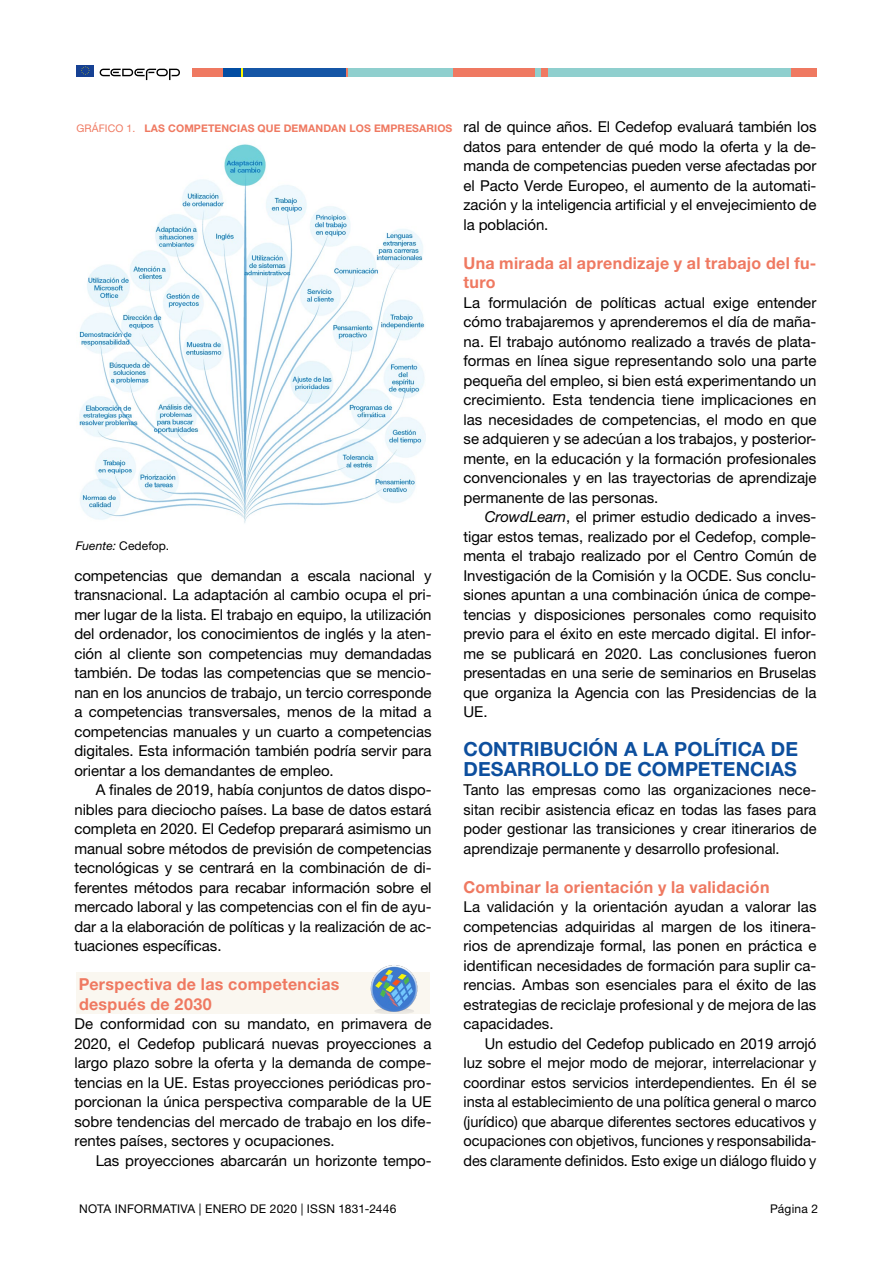
<style>
.page{position:relative;width:893px;height:1263px;background:#fff}
.page>*{position:absolute;margin:0;border:0;box-sizing:border-box;transform-origin:0 0}
.t1{font:700 19.5px/19.5px "Helvetica Neue LTW1 G";letter-spacing:.005em;color:#0d4f9e}
.t2{font:700 16.5px/19.5px "Helvetica Neue LTW1 G";letter-spacing:.02em;color:#ef7961}
.t3{font:15px/19.5px "Helvetica Neue LTW1 G";letter-spacing:-.005em;color:#000;text-align:justify}
.t4{font:12px "Helvetica Neue LTW1 G";letter-spacing:.02em;color:#000}
.t5{font:700 10.5px "Helvetica Neue LTW1 G";letter-spacing:.01em;color:#ef7961}
.s1{font-weight:400}
.s2{font-style:italic}
</style>
<div class="page">
<img style="left:79px;top:144px;width:346px;height:379px">
<div style="left:76px;top:972px;width:353px;height:42px;background:#faf7f0"></div>
<img style="left:370px;top:965px;width:48px;height:49px">
<div style="left:77px;top:65px;width:17px;height:11px;background:#164194"></div>
<svg style="left:81px;top:66px;width:9px;height:9px"></svg>
<svg style="left:100px;top:69px;width:80px;height:11px"></svg>
<div style="left:192px;top:68px;width:31px;height:9px;background:#ef7961"></div>
<div style="left:347px;top:68px;width:106px;height:9px;background:#8fcfce"></div>
<div style="left:453px;top:68px;width:82px;height:9px;background:#ef7961"></div>
<div style="left:535px;top:68px;width:7px;height:9px;background:#8fcfce"></div>
<div style="left:548px;top:68px;width:243px;height:9px;background:#8fcfce"></div>
<div style="left:542px;top:68px;width:6px;height:9px;background:#ef7961"></div>
<div style="left:223px;top:68px;width:18px;height:9px;background:#034da2"></div>
<svg style="left:241px;top:68px;width:2px;height:9px"></svg>
<svg style="left:345px;top:68px;width:2px;height:9px"></svg>
<div style="left:243px;top:68px;width:102px;height:9px;background:#1556a6"></div>
<div style="left:791px;top:68px;width:26px;height:9px;background:#ef7961"></div>
<p class="t5" style="left:77px;top:122px;width:377px"><span class="s1">GRÁFICO 1.</span> LAS COMPETENCIAS QUE DEMANDAN LOS EMPRESARIOS</p>
<p class="t4" style="left:76px;top:538px;width:95px"><span class="s2">Fuente:</span> Cedefop.</p>
<p class="t3" style="left:74px;top:565px;width:359px">competencias que demandan a escala nacional y transnacional. La adaptación al cambio ocupa el pri&shy;mer lugar de la lista. El trabajo en equipo, la utilización del ordenador, los conocimientos de inglés y la aten&shy;ción al cliente son competencias muy demandadas también. De todas las competencias que se mencio&shy;nan en los anuncios de trabajo, un tercio corresponde a competencias transversales, menos de la mitad a competencias manuales y un cuarto a competencias digitales. Esta información también podría servir para orientar a los demandantes de empleo.</p>
<p class="t3" style="left:74px;top:780px;width:359px;text-indent:21px">A finales de 2019, había conjuntos de datos dispo&shy;nibles para dieciocho países. La base de datos estará completa en 2020. El Cedefop preparará asimismo un manual sobre métodos de previsión de competencias tecnológicas y se centrará en la combinación de di&shy;ferentes métodos para recabar información sobre el mercado laboral y las competencias con el fin de ayu&shy;dar a la elaboración de políticas y la realización de ac&shy;tuaciones específicas.</p>
<p class="t2" style="left:79px;top:974px;width:262px">Perspectiva de las competencias después de 2030</p>
<p class="t3" style="left:74px;top:1014px;width:359px">De conformidad con su mandato, en primavera de 2020, el Cedefop publicará nuevas proyecciones a largo plazo sobre la oferta y la demanda de compe&shy;tencias en la UE. Estas proyecciones periódicas pro&shy;porcionan la única perspectiva comparable de la UE sobre tendencias del mercado de trabajo en los dife&shy;rentes países, sectores y ocupaciones.</p>
<p class="t3" style="left:96px;top:1150px;width:337px">Las proyecciones abarcarán un horizonte tempo-</p>
<p class="t3" style="left:463px;top:117px;width:354px">ral de quince años. El Cedefop evaluará también los datos para entender de qué modo la oferta y la de&shy;manda de competencias pueden verse afectadas por el Pacto Verde Europeo, el aumento de la automati&shy;zación y la inteligencia artificial y el envejecimiento de la población.</p>
<p class="t2" style="left:463px;top:253px;width:354px">Una mirada al aprendizaje y al trabajo del fu&shy;turo</p>
<p class="t3" style="left:463px;top:292px;width:354px">La formulación de políticas actual exige entender cómo trabajaremos y aprenderemos el día de maña&shy;na. El trabajo autónomo realizado a través de plata&shy;formas en línea sigue representando solo una parte pequeña del empleo, si bien está experimentando un crecimiento. Esta tendencia tiene implicaciones en las necesidades de competencias, el modo en que se adquieren y se adecúan a los trabajos, y posterior&shy;mente, en la educación y la formación profesionales convencionales y en las trayectorias de aprendizaje permanente de las personas.</p>
<p class="t3" style="left:463px;top:507px;width:354px;text-indent:21px"><span class="s2">CrowdLearn</span>, el primer estudio dedicado a inves&shy;tigar estos temas, realizado por el Cedefop, comple&shy;menta el trabajo realizado por el Centro Común de Investigación de la Comisión y la OCDE. Sus conclu&shy;siones apuntan a una combinación única de compe&shy;tencias y disposiciones personales como requisito previo para el éxito en este mercado digital. El infor&shy;me se publicará en 2020. Las conclusiones fueron presentadas en una serie de seminarios en Bruselas que organiza la Agencia con las Presidencias de la UE.</p>
<h1 class="t1" style="left:463px;top:739px;width:336px">CONTRIBUCIÓN A LA POLÍTICA DE<br>DESARROLLO DE COMPETENCIAS</h1>
<p class="t3" style="left:463px;top:780px;width:354px">Tanto las empresas como las organizaciones nece&shy;sitan recibir asistencia eficaz en todas las fases para poder gestionar las transiciones y crear itinerarios de aprendizaje permanente y desarrollo profesional.</p>
<p class="t2" style="left:463px;top:877px;width:307px">Combinar la orientación y la validación</p>
<p class="t3" style="left:463px;top:897px;width:354px">La validación y la orientación ayudan a valorar las competencias adquiridas al margen de los itinera&shy;rios de aprendizaje formal, las ponen en práctica e identifican necesidades de formación para suplir ca&shy;rencias. Ambas son esenciales para el éxito de las estrategias de reciclaje profesional y de mejora de las capacidades.</p>
<p class="t3" style="left:463px;top:1033px;width:354px;text-indent:21px">Un estudio del Cedefop publicado en 2019 arrojó luz sobre el mejor modo de mejorar, interrelacionar y coordinar estos servicios interdependientes. En él se insta al establecimiento de una política general o marco (jurídico) que abarque diferentes sectores educativos y ocupaciones con objetivos, funciones y responsabilida&shy;des claramente definidos. Esto exige un diálogo fluido y</p>
<p class="t4" style="left:79px;top:1201px;width:319px">NOTA INFORMATIVA | ENERO DE 2020 | ISSN 1831-2446</p>
<p class="t4" style="left:770px;top:1202px;width:50px">Página 2</p>
</div>
